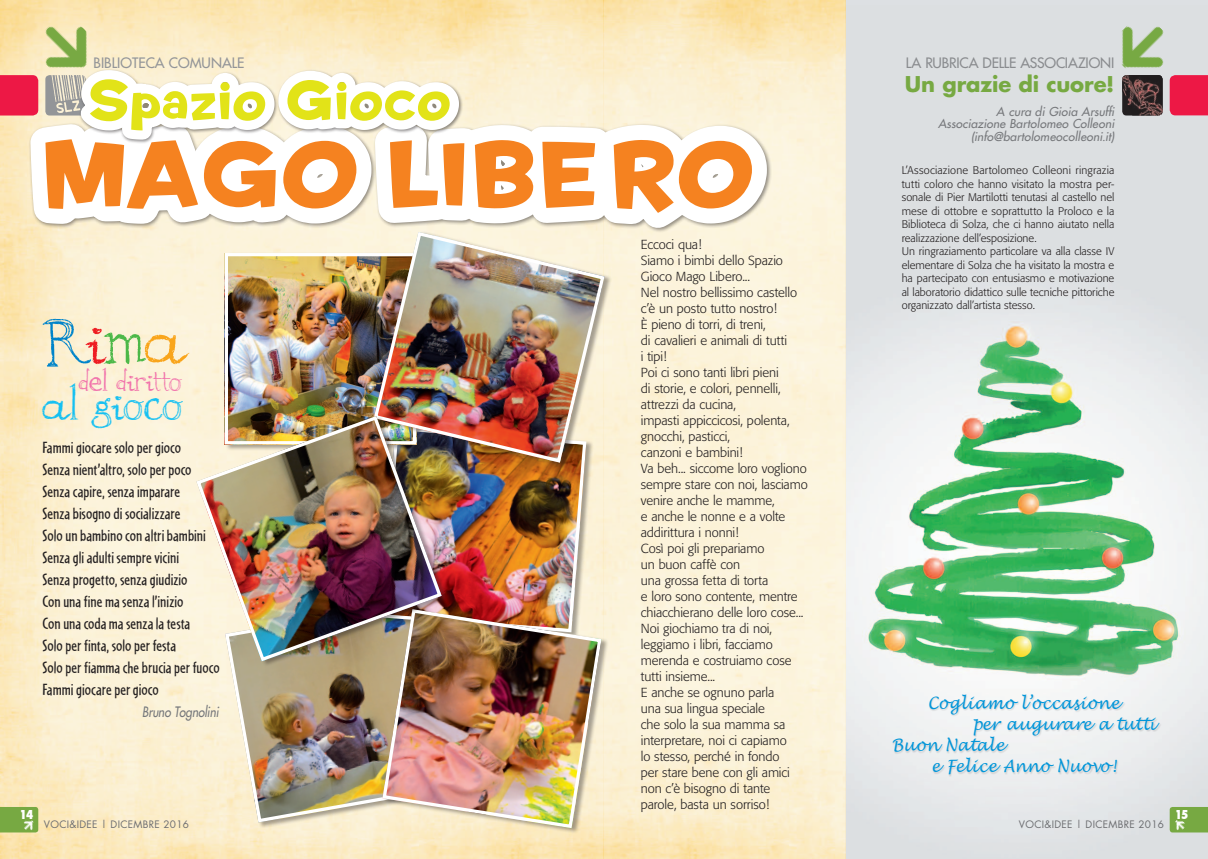
<style>
.page{position:relative;width:1208px;height:859px;background:#fff}
.page>*{position:absolute;margin:0;border:0;box-sizing:border-box;transform-origin:0 0}
.t1{font:87px "Kingpin Lowerized";letter-spacing:.04em;color:#f58220}
.t2{font:52.7px "a Ka";color:#0084ca;scale:1.18 1}
.t3{font:52.5px "Kingpin Lowerized";letter-spacing:.035em;color:#e2e318}
.t4{font:41px "a Ka";letter-spacing:.015em;color:#15c0f2}
.t5{font:26px "a Ka";letter-spacing:.005em;color:#f171ab}
.t6{font:700 21.1px "Futura";letter-spacing:-.01em;color:#77a942}
.t7{font:17px/22px "Cafeteria";color:#231f20}
.t8{font:italic 17px "Lucida Handwriting";letter-spacing:.025em;color:#0095d9;scale:.9 1}
.t9{font:14px "Futura";letter-spacing:-.01em;color:#8a8c8f}
.t10{font:14px "Futura";color:#939598}
.t11{font:italic 14px "Futura";letter-spacing:-.01em;color:#76787b;scale:.85 1}
.t12{font:300 13px/16px "Formata";letter-spacing:-.005em;color:#231f20}
.t13{font:italic 12px/12.5px "Futura";letter-spacing:.01em;color:#76787b;text-align:right}
.t14{font:800 condensed 12px "Futura";color:#fff}
.t15{font:300 11px/13.5px "Formata";letter-spacing:.005em;color:#231f20}
.t16{font:10px "Futura";letter-spacing:.03em;color:#6c6d70}
.s1{font-size:62px;color:#ee1d23}
.s2{font-size:62px;color:#4cb848}
.s3{font-size:62px;color:#f9a51b}
</style>
<div class="page">
<img style="left:845px;top:6px;width:363px;height:853px">
<img style="left:0;top:0;width:845px;height:859px">
<svg style="left:0;top:807px;width:38px;height:25px"></svg>
<img style="left:21px;top:817px;width:17px;height:17px">
<svg style="left:1169px;top:807px;width:39px;height:25px"></svg>
<img style="left:1170px;top:817px;width:16px;height:17px">
<div style="left:1169px;top:75px;width:39px;height:40px;background:#ed1845"></div>
<img style="left:1122px;top:75px;width:40px;height:41px">
<img style="left:225px;top:667px;width:157px;height:155px">
<div style="left:225px;top:601px;width:221px;height:221px;border:3px solid #fff;border-radius:33px"></div>
<img style="left:15px;top:10px;width:73px;height:10px">
<img style="left:1120px;top:10px;width:73px;height:61px">
<svg style="left:0;top:20px;width:790px;height:274px"></svg>
<div style="left:381px;top:425px;width:213px;height:213px;background:#231f20;opacity:.4"></div>
<img style="left:449px;top:468px;width:133px;height:140px">
<img style="left:229px;top:257px;width:145px;height:158px">
<div style="left:225px;top:253px;width:191px;height:191px;border:3px solid #fff"></div>
<div style="left:383px;top:608px;width:226px;height:226px;background:#231f20;opacity:.4"></div>
<img style="left:382px;top:609px;width:219px;height:219px">
<div style="left:383px;top:609px;width:218px;height:219px;border:3px solid #fff;border-radius:29px"></div>
<div style="left:374px;top:231px;width:237px;height:237px;background:#231f20;opacity:.4"></div>
<img style="left:374px;top:232px;width:230px;height:231px">
<div style="left:374px;top:232px;width:230px;height:230px;border:3px solid #fff;border-radius:44px"></div>
<div style="left:197px;top:415px;width:252px;height:252px;background:#231f20;opacity:.4"></div>
<img style="left:196px;top:416px;width:246px;height:245px">
<div style="left:197px;top:416px;width:244px;height:245px;border:3px solid #fff;border-radius:64px"></div>
<div style="left:892px;top:695px;width:270px;height:82px;background:#231f20;opacity:.15"></div>
<p class="t14" style="left:20px;top:807px;width:15px">14</p>
<p class="t10" style="left:94px;top:54px;width:118px">BIBLIOTECA COMUNALE</p>
<p class="t9" style="left:905px;top:54px;width:210px">LA RUBRICA DELLE ASSOCIAZIONI</p>
<p class="t13" style="left:938px;top:105px;width:178px">A cura di Gioia Arsuffi<br>Associazione Bartolomeo Colleoni (info@bartolomeocolleoni.it)</p>
<h3 class="t6" style="left:905px;top:70px;width:211px">Un grazie di cuore!</h3>
<h3 class="t3" style="left:89px;top:66px;width:362px">Spazio Gioco</h3>
<h1 class="t1" style="left:43px;top:117px;width:712px">MAGO LIBE RO</h1>
<p class="t15" style="left:901px;top:164px;width:214px">L’Associazione Bartolomeo Colleoni ringrazia tutti coloro che hanno visitato la mostra per&shy;sonale di Pier Martilotti tenutasi al castello nel mese di ottobre e soprattutto la Proloco e la Biblioteca di Solza, che ci hanno aiutato nella realizzazione dell’esposizione.<br>Un ringraziamento particolare va alla classe IV elementare di Solza che ha visitato la mostra e ha partecipato con entusiasmo e motivazione al laboratorio didattico sulle tecniche pittoriche organizzato dall’artista stesso.</p>
<p class="t12" style="left:641px;top:237px;width:168px">Eccoci qua!<br>Siamo i bimbi dello Spazio<br>Gioco Mago Libero...<br>Nel nostro bellissimo castello c’è un posto tutto nostro!<br>È pieno di torri, di treni,<br>di cavalieri e animali di tutti<br>i tipi!<br>Poi ci sono tanti libri pieni<br>di storie, e colori, pennelli, attrezzi da cucina,<br>impasti appiccicosi, polenta, gnocchi, pasticci,<br>canzoni e bambini!<br>Va beh... siccome loro vogliono sempre stare con noi, lasciamo venire anche le mamme,<br>e anche le nonne e a volte addirittura i nonni!<br>Così poi gli prepariamo<br>un buon caffè con<br>una grossa fetta di torta<br>e loro sono contente, mentre chiacchierano delle loro cose...<br>Noi giochiamo tra di noi, leggiamo i libri, facciamo merenda e costruiamo cose tutti insieme...<br>E anche se ognuno parla<br>una sua lingua speciale<br>che solo la sua mamma sa interpretare, noi ci capiamo<br>lo stesso, perché in fondo<br>per stare bene con gli amici non c’è bisogno di tante parole, basta un sorriso!</p>
<h2 class="t2" style="left:43px;top:319px;width:121px">R<span class="s1">i</span><span class="s2">m</span><span class="s3">a</span></h2>
<h3 class="t5" style="left:79px;top:367px;width:104px">del diritto</h3>
<h3 class="t4" style="left:43px;top:382px;width:142px">al gioco</h3>
<p class="t7" style="left:43px;top:436px;width:179px">Fammi giocare solo per gioco<br>Senza nient’altro, solo per poco<br>Senza capire, senza imparare<br>Senza bisogno di socializzare<br>Solo un bambino con altri bambini<br>Senza gli adulti sempre vicini<br>Senza progetto, senza giudizio<br>Con una fine ma senza l’inizio<br>Con una coda ma senza la testa<br>Solo per finta, solo per festa<br>Solo per fiamma che brucia per fuoco<br>Fammi giocare per gioco</p>
<p class="t11" style="left:142px;top:703px;width:91px">Bruno Tognolini</p>
<h3 class="t8" style="left:927px;top:693px;width:215px">Cogliamo l’occasione</h3>
<h3 class="t8" style="left:973px;top:714px;width:204px">per augurare a tutti</h3>
<h3 class="t8" style="left:892px;top:735px;width:127px">Buon Natale</h3>
<h3 class="t8" style="left:931px;top:756px;width:207px">e Felice Anno Nuovo!</h3>
<p class="t16" style="left:44px;top:818px;width:147px">VOCI&amp;IDEE | DICEMBRE 2016</p>
<p class="t16" style="left:1019px;top:818px;width:147px">VOCI&amp;IDEE | DICEMBRE 2016</p>
<p class="t14" style="left:1174px;top:807px;width:15px">15</p>
</div>
